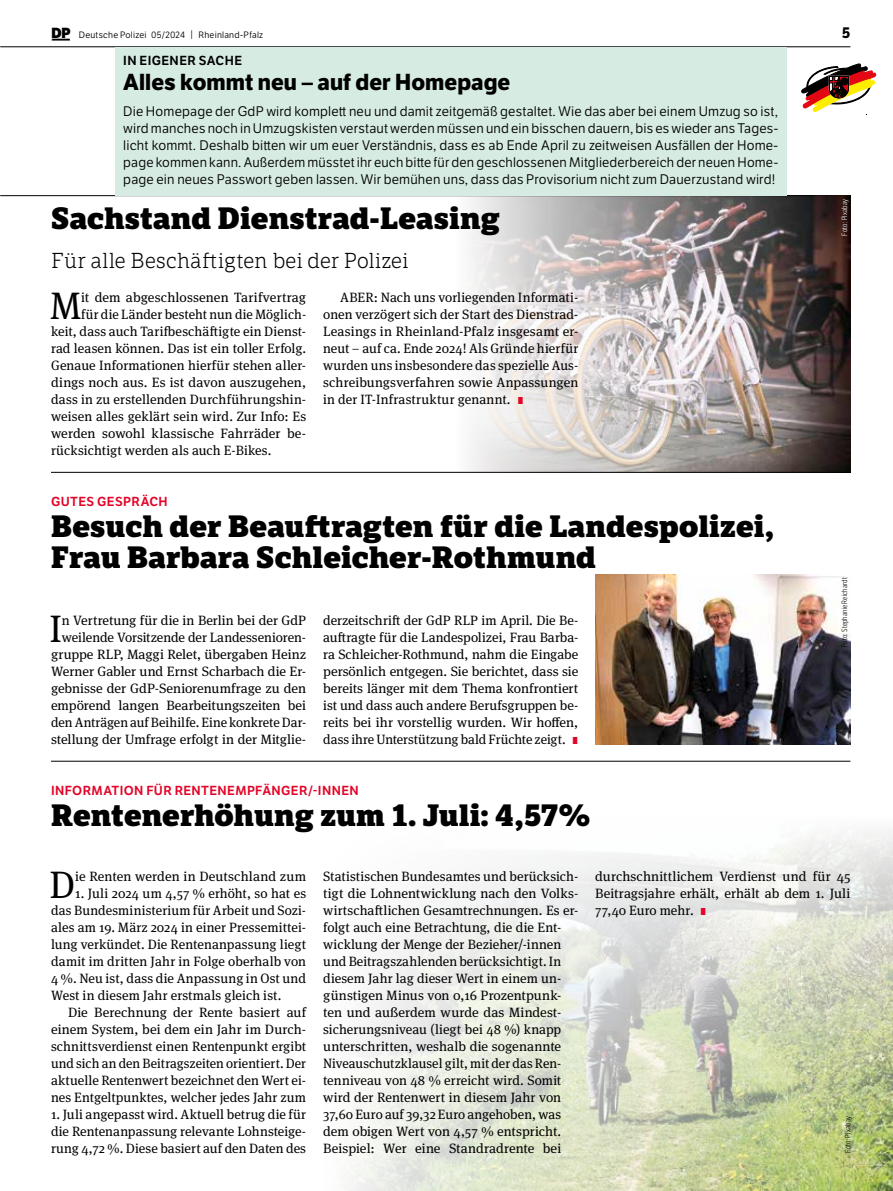
<style>
.page{position:relative;width:893px;height:1191px;background:#fff}
.page>*{position:absolute;margin:0;border:0;box-sizing:border-box;transform-origin:0 0}
.t1{font:38.25px "Meta Serif Pro";color:#000}
.t2{font:800 30px/30.9px "LFT Etica Sheriff";letter-spacing:.005em;color:#000}
.t3{font:700 22.5px "LFT Etica";letter-spacing:.005em;color:#000}
.t4{font:300 21px "LFT Etica Sheriff";color:#000}
.t5{font:700 15px "LFT Etica";color:#000}
.t6{font:13.5px/17px "Meta Serif Pro";letter-spacing:.005em;color:#000;text-align:justify}
.t7{font:13.5px/17px "LFT Etica Bk";letter-spacing:.01em;color:#000;text-align:justify}
.t8{font:12.75px "LFT Etica SB";letter-spacing:.035em;color:#e40428}
.t9{font:12.75px "LFT Etica SB";letter-spacing:.035em;color:#000}
.t10{font:9px "LFT Etica Bk";letter-spacing:.025em;color:#000}
.t11{font:300 7.5px "LFT Etica Condensed";letter-spacing:.02em;color:#000}
.t12{font:300 7.5px "LFT Etica Condensed";letter-spacing:.025em;color:#fff}
.s1{font-family:"LFT Etica XB";font-size:14.25px}
.s2{font-size:9.3px}
.s3{font-family:"LFT Etica XB";font-size:9.75px;color:#e40428}
</style>
<div class="page">
<hr style="left:0;top:195px;width:850px;height:1px;background:#000">
<hr style="left:0;top:47px;width:850px;height:1px;background:#000">
<svg style="left:52px;top:39px;width:18px;height:2px"></svg>
<svg style="left:802px;top:64px;width:74px;height:48px"></svg>
<img style="left:456px;top:196px;width:394px;height:276px">
<img style="left:347px;top:831px;width:546px;height:360px">
<img style="left:595px;top:574px;width:255px;height:170px">
<hr style="left:51px;top:472px;width:799px;height:1px;background:#000">
<hr style="left:51px;top:761px;width:799px;height:1px;background:#000">
<div style="left:115px;top:47px;width:672px;height:149px;background:#d6ebe2"></div>
<p class="t10" style="left:52px;top:29px;width:213px"><span class="s1">DP</span> Deutsche Polizei 05/2024 <span class="s2">|</span> Rheinland-Pfalz</p>
<p class="t5" style="left:842px;top:23px;width:10px">5</p>
<p class="t9" style="left:123px;top:53px;width:120px">IN EIGENER SACHE</p>
<h3 class="t3" style="left:123px;top:69px;width:388px">Alles kommt neu – auf der Homepage</h3>
<p class="t7" style="left:123px;top:103px;width:656px">Die Homepage der GdP wird komplett neu und damit zeitgemäß gestaltet. Wie das aber bei einem Umzug so ist, wird manches noch in Umzugskisten verstaut werden müssen und ein bisschen dauern, bis es wieder ans Tages&shy;licht kommt. Deshalb bitten wir um euer Verständnis, dass es ab Ende April zu zeitweisen Ausfällen der Home&shy;page kommen kann. Außerdem müsstet ihr euch bitte für den geschlossenen Mitgliederbereich der neuen Home&shy;page ein neues Passwort geben lassen. Wir bemühen uns, dass das Provisorium nicht zum Dauerzustand wird!</p>
<h2 class="t2" style="left:51px;top:203px;width:450px">Sachstand Dienstrad-Leasing</h2>
<h3 class="t4" style="left:51px;top:248px;width:359px">Für alle Beschäftigten bei der Polizei</h3>
<h1 class="t1" style="left:51px;top:278px;width:32px">M</h1>
<p class="t6" style="left:81px;top:288px;width:226px">it dem abgeschlossenen Tarifvertrag</p>
<p class="t6" style="left:323px;top:288px;width:257px;text-indent:17px">ABER: Nach uns vorliegenden Informati&shy;onen verzögert sich der Start des Dienstrad-Leasings in Rheinland-Pfalz insgesamt er&shy;neut – auf ca. Ende 2024! Als Gründe hierfür wurden uns insbesondere das spezielle Aus&shy;schreibungsverfahren sowie Anpassungen in der IT-Infrastruktur genannt. <span class="s3">I</span></p>
<p class="t6" style="left:81px;top:305px;width:226px">für die Länder besteht nun die Möglich-</p>
<p class="t6" style="left:51px;top:322px;width:257px">keit, dass auch Tarifbeschäftigte ein Dienst-</p>
<p class="t6" style="left:51px;top:339px;width:257px">rad leasen können. Das ist ein toller Erfolg.</p>
<p class="t6" style="left:51px;top:356px;width:257px">Genaue Informationen hierfür stehen aller-</p>
<p class="t6" style="left:51px;top:373px;width:257px">dings noch aus. Es ist davon auszugehen,</p>
<p class="t6" style="left:51px;top:390px;width:257px">dass in zu erstellenden Durchführungshin-</p>
<p class="t6" style="left:51px;top:407px;width:257px">weisen alles geklärt sein wird. Zur Info: Es</p>
<p class="t6" style="left:51px;top:424px;width:257px">werden sowohl klassische Fahrräder be-</p>
<p class="t6" style="left:51px;top:441px;width:222px">rücksichtigt werden als auch E-Bikes.</p>
<p class="t8" style="left:51px;top:494px;width:118px">GUTES GESPRÄCH</p>
<h2 class="t2" style="left:51px;top:511px;width:724px">Besuch der Beauftragten für die Landespolizei,<br>Frau Barbara Schleicher-Rothmund</h2>
<p class="t12" style="left:840px;top:235px;width:38px;rotate:-90deg">Foto: Pixabay</p>
<p class="t11" style="left:840px;top:647px;width:71px;rotate:-90deg">Foto: Stephanie Reichardt</p>
<p class="t6" style="left:51px;top:611px;width:257px;text-align:right">n Vertretung für die in Berlin bei der GdP weilende Vorsitzende der Landessenioren&shy;gruppe RLP, Maggi Relet, übergaben Heinz Werner Gabler und Ernst Scharbach die Er&shy;gebnisse der GdP-Seniorenumfrage zu den empörend langen Bearbeitungszeiten bei den Anträgen auf Beihilfe. Eine konkrete Dar&shy;stellung der Umfrage erfolgt in der Mitglie-</p>
<p class="t6" style="left:323px;top:611px;width:257px">derzeitschrift der GdP RLP im April. Die Be&shy;auftragte für die Landespolizei, Frau Barba&shy;ra Schleicher-Rothmund, nahm die Eingabe persönlich entgegen. Sie berichtet, dass sie bereits länger mit dem Thema konfrontiert ist und dass auch andere Berufsgruppen be&shy;reits bei ihr vorstellig wurden. Wir hoffen, dass ihre Unterstützung bald Früchte zeigt. <span class="s3">I</span></p>
<p class="t8" style="left:51px;top:783px;width:309px">INFORMATION FÜR RENTENEMPFÄNGER/-INNEN</p>
<h2 class="t2" style="left:51px;top:800px;width:541px">Rentenerhöhung zum 1. Juli: 4,57%</h2>
<h1 class="t1" style="left:50px;top:856px;width:27px">D</h1>
<p class="t6" style="left:75px;top:866px;width:232px">ie Renten werden in Deutschland zum</p>
<h1 class="t1" style="left:50px;top:601px;width:14px">I</h1>
<p class="t6" style="left:323px;top:866px;width:257px;text-align:left">Statistischen Bundesamtes und berücksich&shy;tigt die Lohnentwicklung nach den Volks&shy;wirtschaftlichen Gesamtrechnungen. Es er&shy;folgt auch eine Betrachtung, die die Ent&shy;wicklung der Menge der Bezieher/-innen und Beitragszahlenden berücksichtigt. In diesem Jahr lag dieser Wert in einem un&shy;günstigen Minus von 0,16 Prozentpunk&shy;ten und außerdem wurde das Mindest&shy;sicherungsniveau (liegt bei 48 %) knapp unterschritten, weshalb die sogenannte Niveauschutzklausel gilt, mit der das Ren&shy;tenniveau von 48 % erreicht wird. Somit wird der Rentenwert in diesem Jahr von 37,60 Euro auf 39,32 Euro angehoben, was dem obigen Wert von 4,57 % entspricht.<br>Beispiel: Wer eine Standradrente bei</p>
<p class="t6" style="left:595px;top:866px;width:257px">durchschnittlichem Verdienst und für 45<br>Beitragsjahre erhält, erhält ab dem 1. Juli 77,40 Euro mehr. <span class="s3">I</span></p>
<p class="t6" style="left:51px;top:883px;width:257px;text-indent:24px">1. Juli 2024 um 4,57 % erhöht, so hat es das Bundesministerium für Arbeit und Sozi&shy;ales am 19. März 2024 in einer Pressemittei&shy;lung verkündet. Die Rentenanpassung liegt damit im dritten Jahr in Folge oberhalb von 4 %. Neu ist, dass die Anpassung in Ost und West in diesem Jahr erstmals gleich ist.</p>
<p class="t6" style="left:51px;top:1002px;width:257px;text-indent:17px">Die Berechnung der Rente basiert auf einem System, bei dem ein Jahr im Durch&shy;schnittsverdienst einen Rentenpunkt ergibt und sich an den Beitragszeiten orientiert. Der aktuelle Rentenwert bezeichnet den Wert ei&shy;nes Entgeltpunktes, welcher jedes Jahr zum</p>
<p class="t6" style="left:51px;top:1104px;width:257px">1. Juli angepasst wird. Aktuell betrug die für die Rentenanpassung relevante Lohnsteige&shy;rung 4,72 %. Diese basiert auf den Daten des</p>
<p class="t11" style="left:843px;top:1152px;width:38px;rotate:-90deg">Foto: Pixabay</p>
</div>
